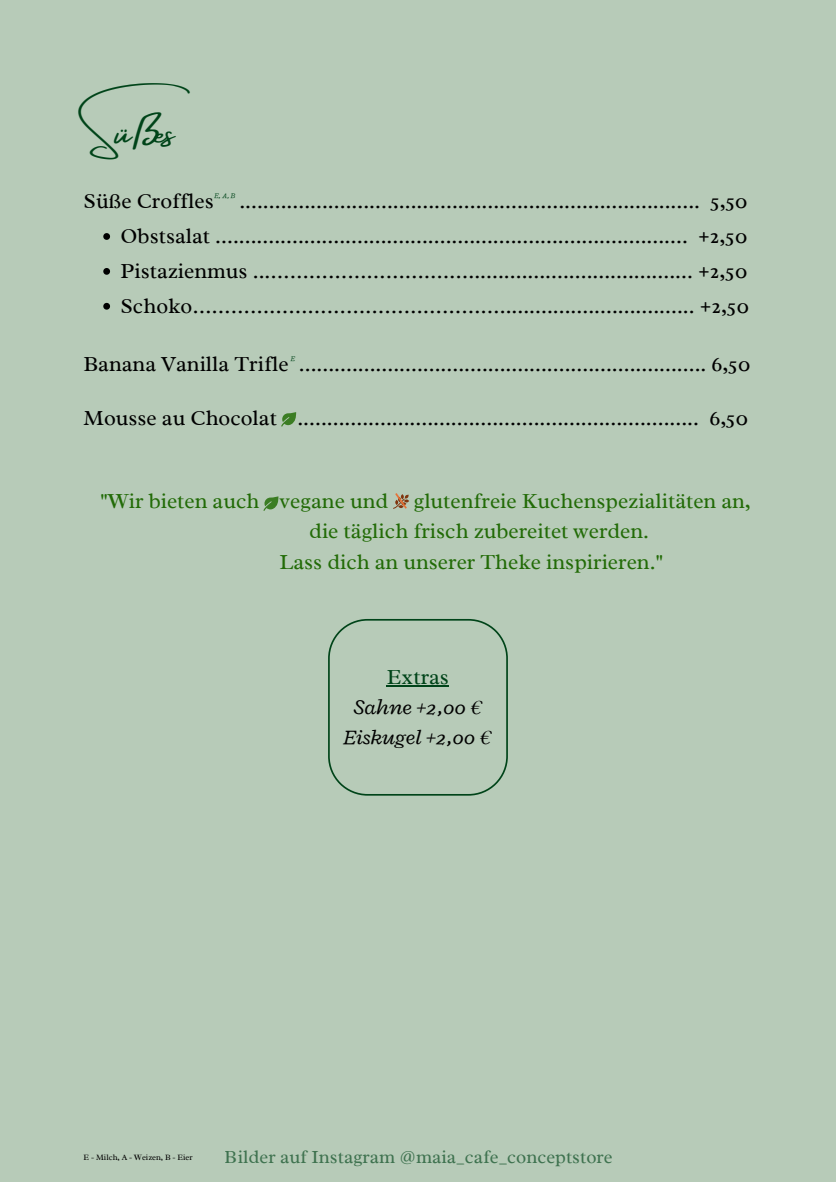
<style>
.page{position:relative;width:836px;height:1182px;background:#fff}
.page>*{position:absolute;margin:0;border:0;box-sizing:border-box;transform-origin:0 0}
.t1{font:40.5px "Amsterdam Four";color:#004419}
.t2{font:21.75px "Radley";color:#000}
.t3{font:21.75px "Radley";color:#226b07}
.t4{font:italic 21.75px/29.8px "Radley";color:#000;text-align:center}
.t5{font:18.75px "Radley";color:#004419}
.t6{font:8.25px "Radley";color:#000}
.t7{font:italic 7.5px "Radley";color:#004419}
.s1{font-style:normal;color:#004419}
</style>
<div class="page">
<div style="left:0;top:0;width:835px;height:1181px;background:#b7cbb8"></div>
<svg style="left:103px;top:233px;width:7px;height:7px"></svg>
<svg style="left:103px;top:268px;width:7px;height:7px"></svg>
<svg style="left:103px;top:303px;width:7px;height:6px"></svg>
<svg style="left:281px;top:412px;width:15px;height:14px"></svg>
<svg style="left:263px;top:496px;width:15px;height:14px"></svg>
<svg style="left:393px;top:494px;width:16px;height:15px"></svg>
<svg style="left:328px;top:619px;width:179px;height:176px"></svg>
<hr style="left:387px;top:685px;width:62px;height:2px;background:#004419">
<img style="left:395px;top:493px;width:12px;height:16px">
<p class="t1" style="left:86px;top:109px;width:114px">Süßes</p>
<p class="t7" style="left:214px;top:190px;width:23px">E,A,B</p>
<h1 class="t2" style="left:84px;top:187px;width:665px">Süße Croffles .............................................................................. 5,50</h1>
<h2 class="t2" style="left:120px;top:222px;width:628px">Obstsalat ................................................................................ +2,50</h2>
<p class="t2" style="left:120px;top:257px;width:628px">Pistazienmus ...…………………….……...................................... +2,50</p>
<p class="t2" style="left:120px;top:292px;width:629px">Schoko…………………………………………................................. +2,50</p>
<p class="t2" style="left:84px;top:350px;width:668px">Banana Vanilla Trifle ..................................................................... 6,50</p>
<h2 class="t2" style="left:84px;top:404px;width:665px">Mousse au Chocolat .................................................................... 6,50</h2>
<p class="t7" style="left:290px;top:353px;width:6px">E</p>
<h2 class="t3" style="left:100px;top:487px;width:652px">"Wir bieten auch vegane und glutenfreie Kuchenspezialitäten an,</h2>
<h2 class="t3" style="left:309px;top:517px;width:341px">die täglich frisch zubereitet werden.</h2>
<h2 class="t3" style="left:279px;top:547px;width:385px">Lass dich an unserer Theke inspirieren."</h2>
<h2 class="t4" style="left:344px;top:662px;width:149px"><span class="s1">Extras<br></span>Sahne +2,00 €<br>Eiskugel +2,00 €</h2>
<p class="t6" style="left:84px;top:1151px;width:111px">E - Milch, A - Weizen, B - Eier</p>
<p class="t5" style="left:225px;top:1144px;width:389px">Bilder auf Instagram @maia_cafe_conceptstore</p>
</div>
